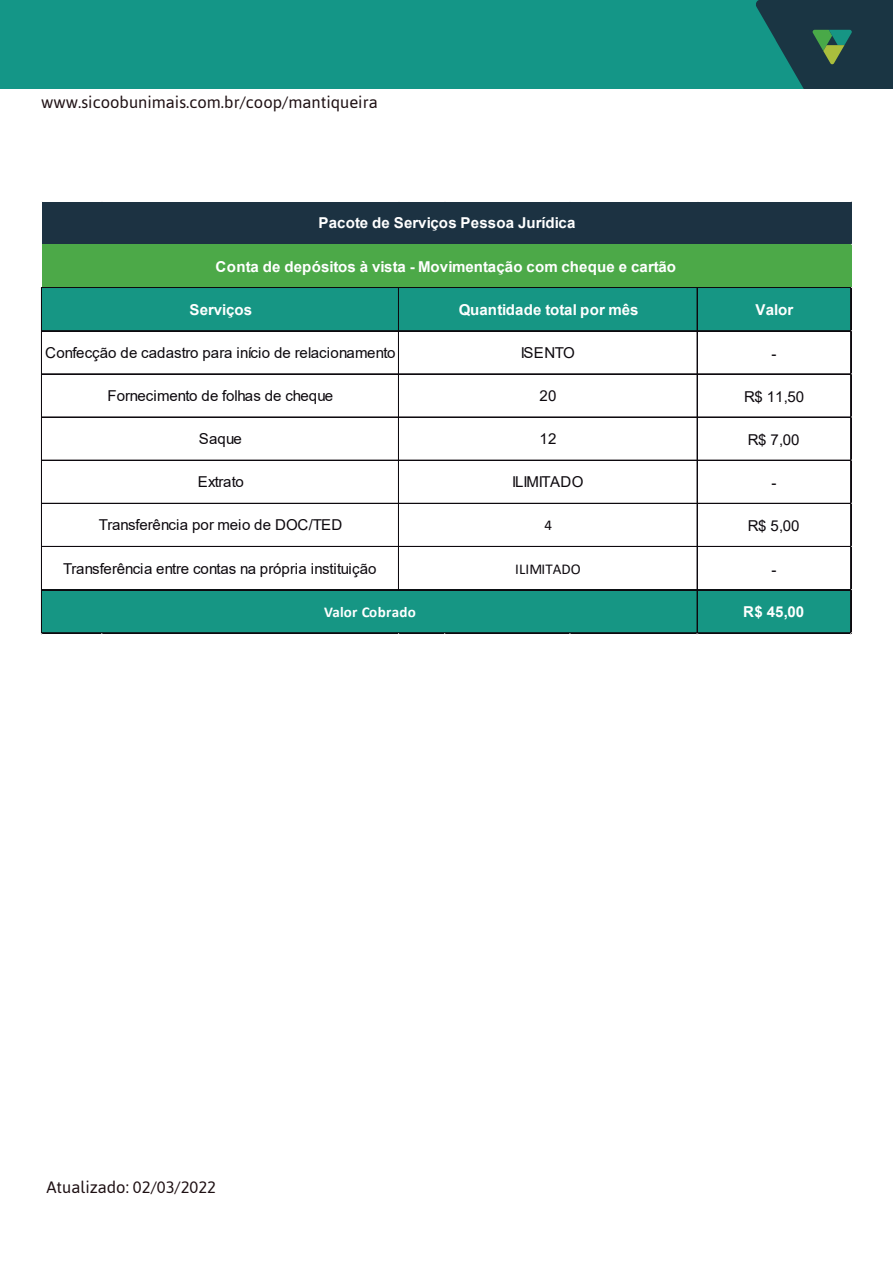
<style>
.page{position:relative;width:893px;height:1263px;background:#fff}
.page>*{position:absolute;margin:0;border:0;box-sizing:border-box;transform-origin:0 0}
.t1{font:16.5px "Asap";color:#1e1013}
.t2{font:15px "Arial";color:#0d090e}
.t3{font:700 15px "Arial";letter-spacing:.005em;color:#fff}
.t4{font:700 15px "Calibri";letter-spacing:.015em;color:#fff}
.t5{font:15px "Calibri";color:#0d090e}
.t6{font:15px "Arial";letter-spacing:-.035em;color:#0d090e}
.t7{font:15px "Arial";letter-spacing:-.025em;color:#0d090e}
</style>
<div class="page">
<div style="left:0;top:0;width:893px;height:89px;background:#149687"></div>
<svg style="left:756px;top:0;width:137px;height:89px"></svg>
<div style="left:42px;top:202px;width:809px;height:43px;background:#1c3242"></div>
<div style="left:42px;top:244px;width:809px;height:44px;background:#4ca948"></div>
<div style="left:42px;top:287px;width:809px;height:45px;background:#169684"></div>
<div style="left:42px;top:589px;width:809px;height:45px;background:#169684"></div>
<hr style="left:42px;top:287px;width:809px;height:1px;background:#0d090e">
<hr style="left:42px;top:330px;width:809px;height:1px;background:#0d090e">
<hr style="left:42px;top:331px;width:809px;height:1px;background:#0d090e">
<hr style="left:42px;top:374px;width:809px;height:1px;background:#0d090e">
<hr style="left:42px;top:417px;width:809px;height:1px;background:#0d090e">
<hr style="left:42px;top:460px;width:809px;height:1px;background:#0d090e">
<hr style="left:42px;top:503px;width:809px;height:1px;background:#0d090e">
<hr style="left:42px;top:546px;width:809px;height:1px;background:#0d090e">
<hr style="left:42px;top:589px;width:809px;height:1px;background:#0d090e">
<hr style="left:41px;top:287px;width:1px;height:347px;background:#0d090e">
<hr style="left:398px;top:288px;width:1px;height:302px;background:#0d090e">
<hr style="left:697px;top:288px;width:1px;height:346px;background:#0d090e">
<hr style="left:42px;top:632px;width:809px;height:1px;background:#0d090e">
<hr style="left:42px;top:633px;width:809px;height:1px;background:#0d090e">
<hr style="left:850px;top:288px;width:1px;height:346px;background:#0d090e">
<hr style="left:851px;top:288px;width:1px;height:346px;background:#0d090e">
<p class="t1" style="left:41px;top:91px;width:338px">www.sicoobunimais.com.br/coop/mantiqueira</p>
<p class="t3" style="left:318px;top:213px;width:259px">Pacote de Serviços Pessoa Jurídica</p>
<p class="t3" style="left:216px;top:256px;width:462px">Conta de depósitos à vista - Movimentação com cheque e cartão</p>
<p class="t3" style="left:189px;top:299px;width:64px">Serviços</p>
<p class="t2" style="left:45px;top:342px;width:352px">Confecção de cadastro para início de relacionamento</p>
<p class="t2" style="left:107px;top:385px;width:227px">Fornecimento de folhas de cheque</p>
<p class="t2" style="left:199px;top:428px;width:45px">Saque</p>
<p class="t7" style="left:198px;top:472px;width:48px">Extrato</p>
<p class="t2" style="left:99px;top:515px;width:245px">Transferência por meio de DOC/TED</p>
<p class="t2" style="left:63px;top:558px;width:315px">Transferência entre contas na própria instituição</p>
<p class="t4" style="left:324px;top:601px;width:93px">Valor Cobrado</p>
<p class="t3" style="left:459px;top:299px;width:181px">Quantidade total por mês</p>
<p class="t2" style="left:521px;top:342px;width:56px">ISENTO</p>
<p class="t2" style="left:540px;top:385px;width:18px">20</p>
<p class="t2" style="left:540px;top:429px;width:18px">12</p>
<p class="t6" style="left:512px;top:472px;width:73px">ILIMITADO</p>
<p class="t5" style="left:544px;top:515px;width:9px">4</p>
<p class="t5" style="left:515px;top:558px;width:67px">ILIMITADO</p>
<p class="t3" style="left:755px;top:299px;width:39px">Valor</p>
<p class="t2" style="left:771px;top:343px;width:7px">-</p>
<p class="t2" style="left:744px;top:386px;width:62px">R$ 11,50</p>
<p class="t2" style="left:748px;top:429px;width:53px">R$ 7,00</p>
<p class="t2" style="left:771px;top:473px;width:7px">-</p>
<p class="t2" style="left:748px;top:516px;width:53px">R$ 5,00</p>
<p class="t2" style="left:771px;top:559px;width:7px">-</p>
<p class="t3" style="left:743px;top:601px;width:63px">R$ 45,00</p>
<p class="t1" style="left:46px;top:1176px;width:171px">Atualizado: 02/03/2022</p>
</div>
